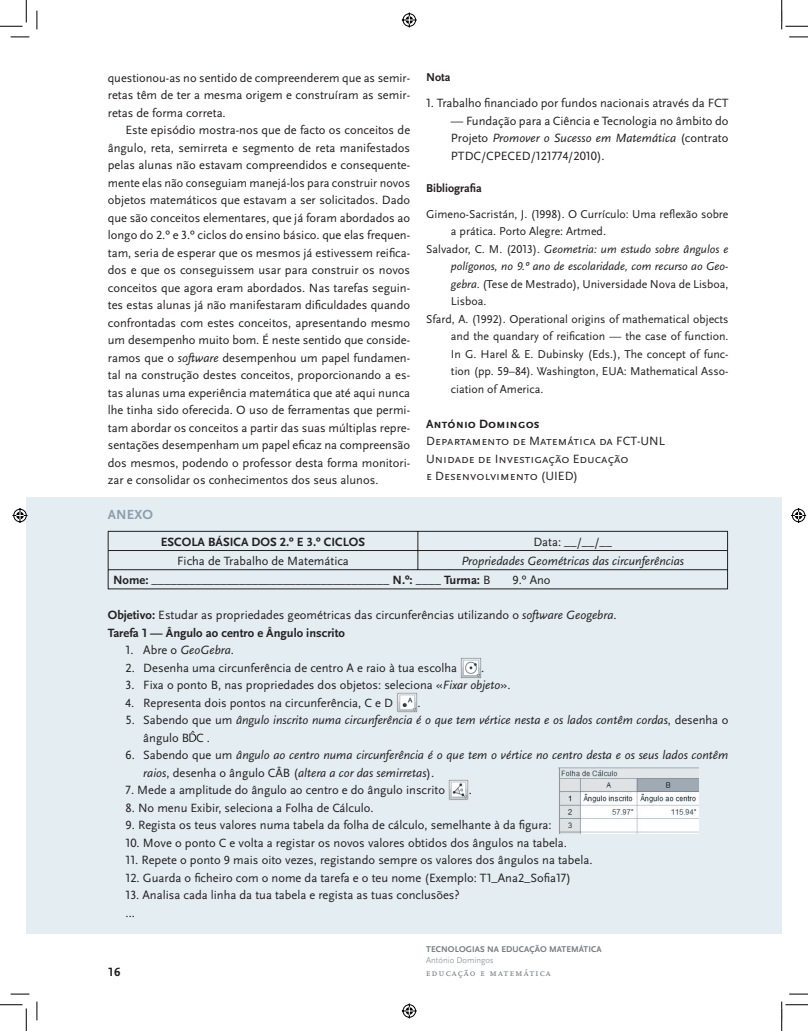
<style>
.page{position:relative;width:808px;height:1031px;background:#fff}
.page>*{position:absolute;margin:0;border:0;box-sizing:border-box;transform-origin:0 0}
.t1{font:700 13.75px "Scala Sans Pro";letter-spacing:.01em;color:#8b9ea9}
.t2{font:12.5px/17.5px "Scala Sans Pro";color:#231f20}
.t3{font:italic 12.5px/17.5px "Scala Sans Pro";color:#231f20}
.t4{font:700 12.5px "Scala Sans Pro";color:#231f20}
.t5{font:12.5px "Scala Sans Bold SC";color:#231f20}
.t6{font:11.88px "Scala Sans Pro";color:#231f20}
.t7{font:italic 11.88px "Scala Sans Pro";color:#231f20}
.t8{font:700 11.88px "Scala Sans";color:#231f20}
.t9{font:10px "Scala Caps";letter-spacing:.1em;color:#757c80}
.t10{font:700 8.75px "Scala Sans Pro";letter-spacing:.01em;color:#757c80}
.t11{font:300 8.75px "Scala Sans Pro";color:#757c80}
.s1{font-style:italic}
.s2{font-style:normal}
.s3{font-weight:700}
</style>
<div class="page">
<div style="left:26px;top:497px;width:755px;height:436px;background:#e4edf2"></div>
<hr style="left:108px;top:531px;width:309px;height:1px;background:#231f20">
<hr style="left:417px;top:531px;width:310px;height:1px;background:#231f20">
<hr style="left:108px;top:550px;width:309px;height:1px;background:#231f20">
<hr style="left:417px;top:550px;width:310px;height:1px;background:#231f20">
<svg style="left:417px;top:532px;width:1px;height:37px"></svg>
<hr style="left:108px;top:569px;width:309px;height:1px;background:#231f20">
<svg style="left:108px;top:532px;width:1px;height:56px"></svg>
<hr style="left:417px;top:569px;width:310px;height:1px;background:#231f20">
<svg style="left:727px;top:531px;width:1px;height:57px"></svg>
<hr style="left:108px;top:588px;width:309px;height:1px;background:#231f20">
<hr style="left:417px;top:588px;width:310px;height:1px;background:#231f20">
<img style="left:460px;top:658px;width:21px;height:20px">
<img style="left:397px;top:692px;width:20px;height:20px">
<svg style="left:189px;top:730px;width:7px;height:11px"></svg>
<img style="left:448px;top:779px;width:20px;height:21px">
<img style="left:558px;top:767px;width:140px;height:67px">
<svg style="left:11px;top:36px;width:18px;height:2px"></svg>
<svg style="left:789px;top:36px;width:18px;height:2px"></svg>
<svg style="left:11px;top:993px;width:18px;height:1px"></svg>
<svg style="left:789px;top:993px;width:18px;height:1px"></svg>
<svg style="left:36px;top:11px;width:2px;height:18px"></svg>
<svg style="left:36px;top:1001px;width:2px;height:19px"></svg>
<svg style="left:0;top:0;width:27px;height:27px"></svg>
<svg style="left:0;top:1004px;width:27px;height:26px"></svg>
<svg style="left:781px;top:0;width:26px;height:29px"></svg>
<svg style="left:781px;top:1001px;width:26px;height:29px"></svg>
<svg style="left:401px;top:12px;width:16px;height:16px"></svg>
<svg style="left:401px;top:1003px;width:16px;height:16px"></svg>
<svg style="left:12px;top:508px;width:16px;height:15px"></svg>
<svg style="left:791px;top:508px;width:16px;height:15px"></svg>
<p class="t2" style="left:108px;top:70px;width:304px;text-align:justify">questionou-as no sentido de compreenderem que as semir&shy;retas têm de ter a mesma origem e construíram as semir&shy;retas de forma correta.</p>
<p class="t2" style="left:108px;top:122px;width:304px;text-align:justify;text-indent:18px">Este episódio mostra-nos que de facto os conceitos de ângulo, reta, semirreta e segmento de reta manifestados pelas alunas não estavam compreendidos e consequente&shy;mente elas não conseguiam manejá-los para construir novos objetos matemáticos que estavam a ser solicitados. Dado que são conceitos elementares, que já foram abordados ao longo do 2.º e 3.º ciclos do ensino básico. que elas frequen&shy;tam, seria de esperar que os mesmos já estivessem reifica&shy;dos e que os conseguissem usar para construir os novos conceitos que agora eram abordados. Nas tarefas seguin&shy;tes estas alunas já não manifestaram dificuldades quando confrontadas com estes conceitos, apresentando mesmo um desempenho muito bom. É neste sentido que conside&shy;ramos que o <span class="s1">software</span> desempenhou um papel fundamen&shy;tal na construção destes conceitos, proporcionando a es&shy;tas alunas uma experiência matemática que até aqui nunca lhe tinha sido oferecida. O uso de ferramentas que permi&shy;tam abordar os conceitos a partir das suas múltiplas repre&shy;sentações desempenham um papel eficaz na compreensão dos mesmos, podendo o professor desta forma monitori&shy;zar e consolidar os conhecimentos dos seus alunos.</p>
<p class="t1" style="left:108px;top:509px;width:46px">ANEXO</p>
<p class="t8" style="left:426px;top:72px;width:26px">Nota</p>
<p class="t2" style="left:426px;top:95px;width:304px">1. Trabalho financiado por fundos nacionais através da FCT</p>
<p class="t2" style="left:451px;top:113px;width:279px;text-align:justify">— Fundação para a Ciência e Tecnologia no âmbito do Projeto <span class="s1">Promover o Sucesso em Matemática</span> (contrato PTDC/CPECED/121774/2010).</p>
<p class="t8" style="left:426px;top:183px;width:57px">Bibliografia</p>
<p class="t6" style="left:426px;top:209px;width:304px">Gimeno-Sacristán, J. (1998). O Currículo: Uma reflexão sobre</p>
<p class="t6" style="left:451px;top:227px;width:156px">a prática. Porto Alegre: Artmed.</p>
<p class="t7" style="left:426px;top:244px;width:304px"><span class="s2">Salvador, C. M. (2013).</span> Geometria: um estudo sobre ângulos e</p>
<p class="t7" style="left:451px;top:261px;width:279px">polígonos, no 9.º ano de escolaridade, com recurso ao Geo-</p>
<p class="t6" style="left:451px;top:279px;width:279px"><span class="s1">gebra</span>. (Tese de Mestrado), Universidade Nova de Lisboa,</p>
<p class="t6" style="left:451px;top:297px;width:37px">Lisboa.</p>
<p class="t6" style="left:426px;top:314px;width:304px">Sfard, A. (1992). Operational origins of mathematical objects</p>
<p class="t6" style="left:451px;top:332px;width:279px">and the quandary of reification — the case of function.</p>
<p class="t6" style="left:451px;top:349px;width:279px">In G. Harel &amp; E. Dubinsky (Eds.), The concept of func-</p>
<p class="t6" style="left:451px;top:367px;width:279px">tion (pp. 59–84). Washington, EUA: Mathematical Asso-</p>
<p class="t6" style="left:451px;top:384px;width:94px">ciation of America.</p>
<p class="t4" style="left:426px;top:419px;width:115px">António Domingos</p>
<p class="t2" style="left:426px;top:433px;width:240px">Departamento de Matemática da FCT-UNL<br>Unidade de Investigação Educação<br>e Desenvolvimento (UIED)</p>
<p class="t4" style="left:161px;top:536px;width:206px">ESCOLA BÁSICA DOS 2.º E 3.º CICLOS</p>
<p class="t2" style="left:533px;top:533px;width:80px">Data: __/__/__</p>
<p class="t2" style="left:177px;top:553px;width:173px">Ficha de Trabalho de Matemática</p>
<p class="t2" style="left:113px;top:552px;width:572px;line-height:19.1px;text-indent:348px"><span class="s1">Propriedades Geométricas das circunferências<br></span><span class="s3">Nome:</span> ______________________________________ <span class="s3">N.º:</span> ____ <span class="s3">Turma:</span> B</p>
<p class="t2" style="left:512px;top:572px;width:40px">9.º Ano</p>
<p class="t2" style="left:108px;top:607px;width:510px"><span class="s3">Objetivo:</span> Estudar as propriedades geométricas das circunferências utilizando o <span class="s1">software Geogebra</span>.<br><span class="s3">Tarefa 1 — Ângulo ao centro e Ângulo inscrito</span></p>
<p class="t2" style="left:125px;top:642px;width:110px">1. Abre o <span class="s1">GeoGebra</span>.</p>
<p class="t2" style="left:125px;top:660px;width:333px">2. Desenha uma circunferência de centro A e raio à tua escolha</p>
<p class="t2" style="left:481px;top:660px;width:5px">.</p>
<p class="t2" style="left:125px;top:677px;width:386px">3. Fixa o ponto B, nas propriedades dos objetos: seleciona «<span class="s1">Fixar objeto</span>».</p>
<p class="t2" style="left:125px;top:695px;width:269px">4. Representa dois pontos na circunferência, C e D</p>
<p class="t2" style="left:417px;top:695px;width:5px">.</p>
<p class="t3" style="left:143px;top:712px;width:586px;text-indent:-18px"><span class="s2">5. Sabendo que um</span> ângulo inscrito numa circunferência é o que tem vértice nesta e os lados contêm cordas<span class="s2">, desenha o ângulo B C .</span></p>
<p class="t3" style="left:143px;top:747px;width:586px;text-indent:-18px"><span class="s2">6. Sabendo que um</span> ângulo ao centro numa circunferência é o que tem o vértice no centro desta e os seus lados contêm raios<span class="s2">, desenha o ângulo CÂB (</span>altera a cor das semirretas<span class="s2">).</span></p>
<p class="t2" style="left:125px;top:782px;width:321px">7. Mede a amplitude do ângulo ao centro e do ângulo inscrito</p>
<p class="t2" style="left:468px;top:782px;width:5px">.</p>
<p class="t2" style="left:125px;top:800px;width:249px">8. No menu Exibir, seleciona a Folha de Cálculo.</p>
<p class="t2" style="left:125px;top:817px;width:427px">9. Regista os teus valores numa tabela da folha de cálculo, semelhante à da figura:</p>
<p class="t2" style="left:125px;top:835px;width:443px">10. Move o ponto C e volta a registar os novos valores obtidos dos ângulos na tabela.</p>
<p class="t2" style="left:125px;top:852px;width:468px">11. Repete o ponto 9 mais oito vezes, registando sempre os valores dos ângulos na tabela.</p>
<p class="t2" style="left:125px;top:870px;width:446px">12. Guarda o ficheiro com o nome da tarefa e o teu nome (Exemplo: T1_Ana2_Sofia17)</p>
<p class="t2" style="left:125px;top:887px;width:335px">13. Analisa cada linha da tua tabela e regista as tuas conclusões? ...</p>
<p class="t10" style="left:426px;top:945px;width:177px">TECNOLOGIAS NA EDUCAÇÃO MATEMÁTICA</p>
<p class="t11" style="left:426px;top:956px;width:69px">António Domingos</p>
<p class="t5" style="left:108px;top:964px;width:14px">16</p>
<p class="t9" style="left:425px;top:967px;width:126px">educação e matemática</p>
</div>
